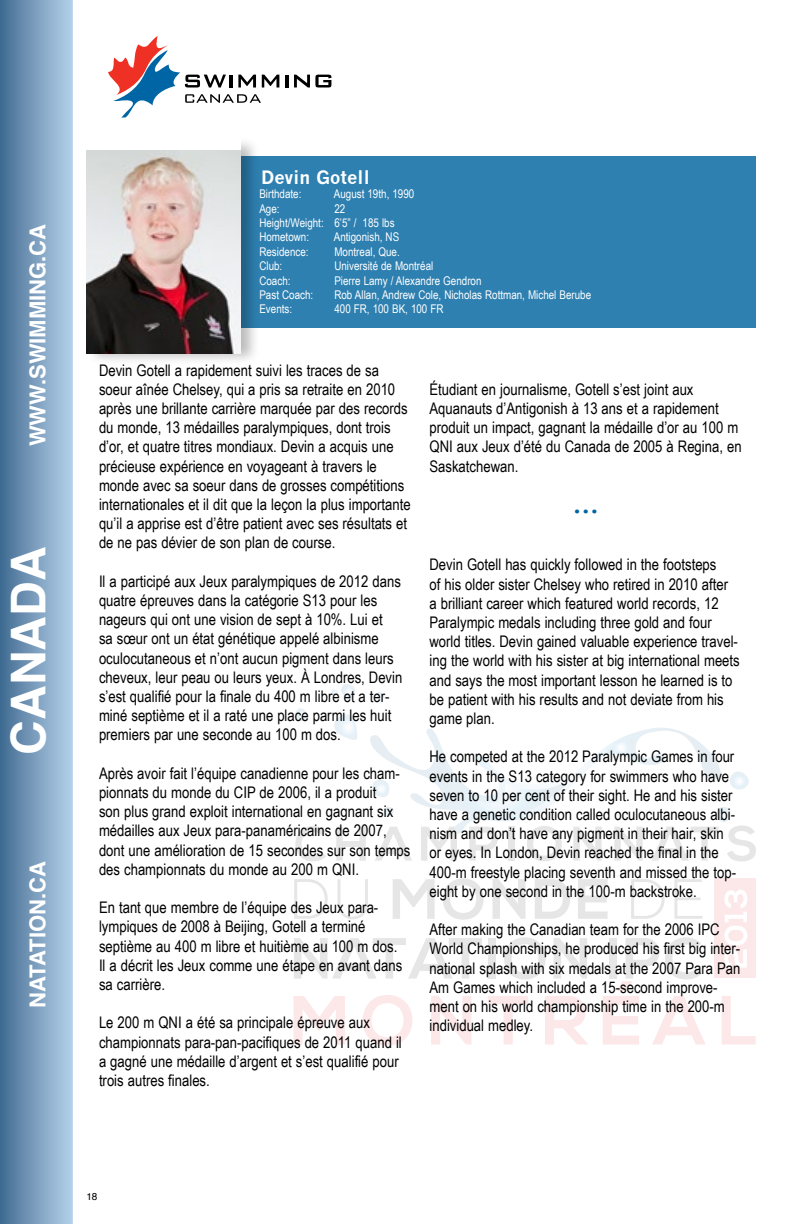
<style>
.page{position:relative;width:792px;height:1224px;background:#fff}
.page>*{position:absolute;margin:0;border:0;box-sizing:border-box;transform-origin:0 0}
.t1{font:700 48px "Helvetica";color:#fff}
.t2{font:28px "Arial Rounded MT Bold";color:#0065a4}
.t3{font:700 22px "Helvetica";color:#fff}
.t4{font:700 18px "News Gothic";letter-spacing:.005em;color:#fff}
.t5{font:16px/19.2px "Arial Narrow";color:#000}
.t6{font:12px/14.4px "Arial Narrow";color:#fff}
.t7{font:10px "Helvetica";color:#000}
</style>
<div class="page">
<svg style="left:0;top:0;width:73px;height:1224px;background:#7b9ebe"></svg>
<svg style="left:285px;top:75px;width:3px;height:13px"></svg>
<svg style="left:294px;top:75px;width:37px;height:13px"></svg>
<svg style="left:108px;top:36px;width:171px;height:82px"></svg>
<div style="left:184px;top:156px;width:572px;height:172px;background:#2e80b1"></div>
<div style="left:85px;top:136px;width:176px;height:229px;background:#000;opacity:.27"></div>
<div style="left:87px;top:138px;width:153px;height:208px;background:#fff"></div>
<svg style="left:295px;top:826px;width:31px;height:35px"></svg>
<svg style="left:336px;top:827px;width:30px;height:34px"></svg>
<svg style="left:375px;top:836px;width:37px;height:25px"></svg>
<svg style="left:421px;top:836px;width:36px;height:25px"></svg>
<svg style="left:469px;top:836px;width:29px;height:25px"></svg>
<div style="left:509px;top:827px;width:6px;height:34px;background:#e6e6e6"></div>
<svg style="left:527px;top:836px;width:35px;height:25px"></svg>
<svg style="left:573px;top:836px;width:29px;height:25px"></svg>
<svg style="left:614px;top:836px;width:29px;height:25px"></svg>
<div style="left:714px;top:878px;width:42px;height:100px;background:#fde8e9"></div>
<svg style="left:724px;top:890px;width:23px;height:78px"></svg>
<svg style="left:294px;top:938px;width:188px;height:41px"></svg>
<div style="left:488px;top:938px;width:8px;height:41px;background:#e6e6e6"></div>
<svg style="left:504px;top:937px;width:42px;height:43px"></svg>
<svg style="left:554px;top:938px;width:33px;height:41px"></svg>
<svg style="left:293px;top:996px;width:52px;height:49px"></svg>
<svg style="left:363px;top:995px;width:50px;height:51px"></svg>
<svg style="left:431px;top:996px;width:40px;height:49px"></svg>
<svg style="left:488px;top:996px;width:40px;height:49px"></svg>
<svg style="left:545px;top:996px;width:43px;height:49px"></svg>
<svg style="left:603px;top:937px;width:102px;height:108px"></svg>
<svg style="left:722px;top:996px;width:34px;height:49px"></svg>
<svg style="left:370px;top:728px;width:351px;height:108px"></svg>
<svg style="left:370px;top:780px;width:21px;height:20px"></svg>
<svg style="left:295px;top:708px;width:13px;height:13px"></svg>
<svg style="left:331px;top:684px;width:24px;height:15px"></svg>
<svg style="left:377px;top:692px;width:7px;height:9px"></svg>
<svg style="left:383px;top:806px;width:13px;height:13px"></svg>
<svg style="left:651px;top:807px;width:105px;height:55px"></svg>
<svg style="left:334px;top:714px;width:23px;height:26px"></svg>
<svg style="left:730px;top:771px;width:19px;height:19px"></svg>
<svg style="left:428px;top:757px;width:140px;height:58px"></svg>
<svg style="left:607px;top:739px;width:29px;height:19px"></svg>
<svg style="left:294px;top:879px;width:34px;height:40px"></svg>
<svg style="left:338px;top:879px;width:30px;height:40px"></svg>
<svg style="left:393px;top:879px;width:42px;height:40px"></svg>
<svg style="left:443px;top:878px;width:41px;height:42px"></svg>
<svg style="left:492px;top:879px;width:34px;height:40px"></svg>
<svg style="left:535px;top:879px;width:35px;height:40px"></svg>
<svg style="left:578px;top:879px;width:30px;height:40px"></svg>
<svg style="left:631px;top:879px;width:34px;height:40px"></svg>
<svg style="left:674px;top:879px;width:29px;height:40px"></svg>
<img style="left:87px;top:151px;width:153px;height:203px">
<h3 class="t3" style="left:20px;top:446px;width:224px;rotate:-90deg">WWW.SWIMMING.CA</h3>
<h1 class="t1" style="left:-10px;top:755px;width:209px;rotate:-90deg">CANADA</h1>
<h3 class="t3" style="left:20px;top:1008px;width:148px;rotate:-90deg">NATATION.CA</h3>
<p class="t4" style="left:261px;top:166px;width:110px">Devin Gotell</p>
<p class="t6" style="left:259px;top:186px;width:44px">Birthdate:</p>
<p class="t6" style="left:334px;top:186px;width:82px">August 19th, 1990</p>
<p class="t6" style="left:259px;top:201px;width:22px">Age:</p>
<p class="t6" style="left:259px;top:201px;width:137px;text-indent:75px">22<br>Height/Weight: 6’5” / 185 lbs<br>Hometown:</p>
<p class="t6" style="left:334px;top:230px;width:67px">Antigonish, NS</p>
<p class="t6" style="left:259px;top:244px;width:51px">Residence:</p>
<p class="t6" style="left:334px;top:244px;width:67px">Montreal, Que.</p>
<p class="t6" style="left:259px;top:258px;width:24px">Club:</p>
<p class="t6" style="left:334px;top:258px;width:100px">Université de Montréal</p>
<p class="t6" style="left:259px;top:273px;width:33px">Coach:</p>
<p class="t6" style="left:334px;top:273px;width:149px">Pierre Lamy / Alexandre Gendron</p>
<p class="t6" style="left:259px;top:287px;width:55px">Past Coach:</p>
<p class="t6" style="left:334px;top:287px;width:258px">Rob Allan, Andrew Cole, Nicholas Rottman, Michel Berube</p>
<p class="t6" style="left:259px;top:302px;width:34px">Events:</p>
<p class="t6" style="left:334px;top:302px;width:111px">400 FR, 100 BK, 100 FR</p>
<p class="t5" style="left:99px;top:360px;width:313px">Devin Gotell a rapidement suivi les traces de sa soeur aînée Chelsey, qui a pris sa retraite en 2010 après une brillante carrière marquée par des records du monde, 13 médailles paralympiques, dont trois d’or, et quatre titres mondiaux. Devin a acquis une précieuse expérience en voyageant à travers le monde avec sa soeur dans de grosses compétitions internationales et il dit que la leçon la plus importante qu’il a apprise est d’être patient avec ses résultats et de ne pas dévier de son plan de course.</p>
<p class="t5" style="left:99px;top:571px;width:305px">Il a participé aux Jeux paralympiques de 2012 dans quatre épreuves dans la catégorie S13 pour les nageurs qui ont une vision de sept à 10%. Lui et<br>sa sœur ont un état génétique appelé albinisme oculocutaneous et n’ont aucun pigment dans leurs cheveux, leur peau ou leurs yeux. À Londres, Devin s’est qualifié pour la finale du 400 m libre et a ter&shy;miné septième et il a raté une place parmi les huit premiers par une seconde au 100 m dos.</p>
<p class="t5" style="left:99px;top:763px;width:313px">Après avoir fait l’équipe canadienne pour les cham&shy;pionnats du monde du CIP de 2006, il a produit<br>son plus grand exploit international en gagnant six médailles aux Jeux para-panaméricains de 2007, dont une amélioration de 15 secondes sur son temps des championnats du monde au 200 m QNI.</p>
<p class="t5" style="left:99px;top:897px;width:305px">En tant que membre de l’équipe des Jeux para&shy;lympiques de 2008 à Beijing, Gotell a terminé septième au 400 m libre et huitième au 100 m dos.<br>Il a décrit les Jeux comme une étape en avant dans sa carrière.</p>
<p class="t5" style="left:99px;top:1013px;width:304px">Le 200 m QNI a été sa principale épreuve aux championnats para-pan-pacifiques de 2011 quand il a gagné une médaille d’argent et s’est qualifié pour trois autres finales.</p>
<p class="t5" style="left:429px;top:379px;width:314px">Étudiant en journalisme, Gotell s’est joint aux Aquanauts d’Antigonish à 13 ans et a rapidement produit un impact, gagnant la médaille d’or au 100 m QNI aux Jeux d’été du Canada de 2005 à Regina, en Saskatchewan.</p>
<h2 class="t2" style="left:573px;top:486px;width:28px">...</h2>
<p class="t5" style="left:430px;top:555px;width:312px">Devin Gotell has quickly followed in the footsteps<br>of his older sister Chelsey who retired in 2010 after<br>a brilliant career which featured world records, 12<br>Paralympic medals including three gold and four world titles. Devin gained valuable experience travel&shy;ing the world with his sister at big international meets and says the most important lesson he learned is to be patient with his results and not deviate from his game plan.</p>
<p class="t5" style="left:430px;top:747px;width:308px">He competed at the 2012 Paralympic Games in four events in the S13 category for swimmers who have seven to 10 per cent of their sight. He and his sister have a genetic condition called oculocutaneous albi&shy;nism and don’t have any pigment in their hair, skin or eyes. In London, Devin reached the final in the 400-m freestyle placing seventh and missed the top&shy;eight by one second in the 100-m backstroke.</p>
<p class="t5" style="left:430px;top:919px;width:313px">After making the Canadian team for the 2006 IPC World Championships, he produced his first big inter&shy;national splash with six medals at the 2007 Para Pan Am Games which included a 15-second improve&shy;ment on his world championship time in the 200-m individual medley.</p>
<p class="t7" style="left:86px;top:1189px;width:13px">18</p>
</div>
